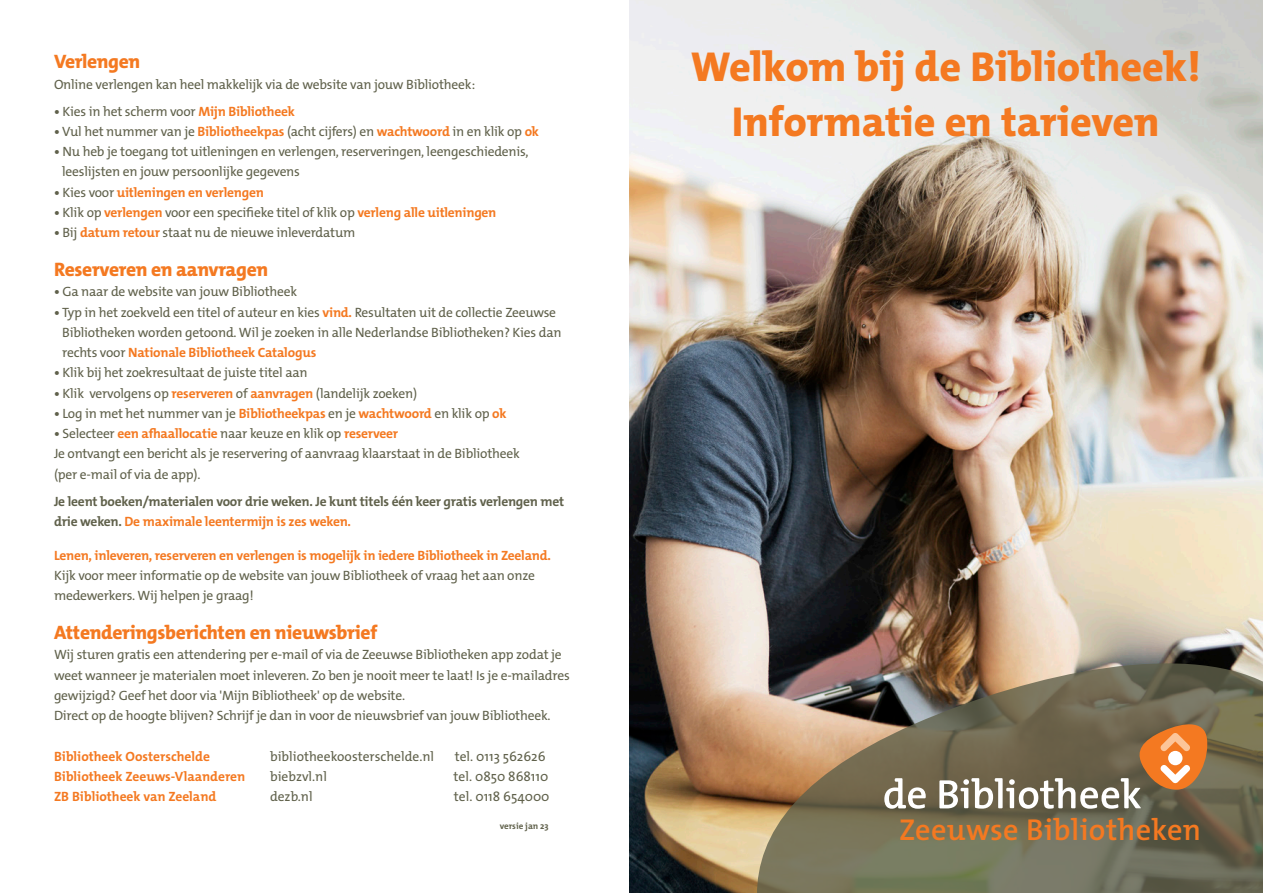
<style>
.page{position:relative;width:1263px;height:893px;background:#fff}
.page>*{position:absolute;margin:0;border:0;box-sizing:border-box;transform-origin:0 0}
.t1{font:800 42.15px "The Mix Os F";color:#f47921}
.Vestigingsnaam_voor{font:600 30.3px "The Mix Os F";letter-spacing:.015em;color:#f47921}
.Bodytekst{font:800 19.5px "The Mix Os F";letter-spacing:-.015em;color:#f47921}
.Bodytekst-2{font:13.5px/20.2px "The Mix Os F";letter-spacing:-.015em;color:#60614b}
.Bodytekst-3{font:700 13.5px "The Mix Os F";letter-spacing:-.015em;color:#f47921}
.Bodytekst-4{font:700 13.5px/20.2px "The Mix Os F";letter-spacing:-.015em;color:#60614b}
.Bodytekst-5{font:700 9px "The Mix Os F";color:#60614b}
.s1{font-weight:700}
.s2{font-weight:700;color:#f47921}
.s3{color:#60614b}
.s4{font-weight:400;color:#60614b}
.s5{color:#f47921}
</style>
<div class="page">
<img style="left:629px;top:0;width:634px;height:893px">
<svg style="left:755px;top:662px;width:508px;height:231px;background:#7d735c"></svg>
<svg style="left:884px;top:778px;width:42px;height:31px"></svg>
<svg style="left:939px;top:724px;width:268px;height:85px;background:#8d785c"></svg>
<p class="Bodytekst" style="left:54px;top:49px;width:88px">Verlengen</p>
<p class="Bodytekst-2" style="left:54px;top:74px;width:423px">Online verlengen kan heel makkelijk via de website van jouw Bibliotheek:</p>
<p class="Bodytekst-2" style="left:54px;top:101px;width:242px"><span class="s1">•</span> Kies in het scherm voor <span class="s2">Mijn Bibliotheek</span></p>
<p class="Bodytekst-2" style="left:54px;top:121px;width:487px"><span class="s1">•</span> Vul het nummer van je <span class="s2">Bibliotheekpas</span> (acht cijfers) en <span class="s2">wachtwoord</span> in en klik op <span class="s2">ok</span></p>
<p class="Bodytekst-2" style="left:54px;top:142px;width:476px"><span class="s1">•</span> Nu heb je toegang tot uitleningen en verlengen, reserveringen, leengeschiedenis,</p>
<p class="Bodytekst-2" style="left:62px;top:162px;width:239px">leeslijsten en jouw persoonlijke gegevens</p>
<p class="Bodytekst-3" style="left:54px;top:183px;width:211px"><span class="s3">•</span> <span class="s4">Kies voor</span> uitleningen en verlengen</p>
<p class="Bodytekst-2" style="left:54px;top:202px;width:444px"><span class="s1">•</span> Klik op <span class="s2">verlengen</span> voor een specifieke titel of klik op <span class="s2">verleng alle uitleningen</span></p>
<p class="Bodytekst-2" style="left:54px;top:223px;width:303px"><span class="s1">•</span> Bij <span class="s2">datum retour</span> staat nu de nieuwe inleverdatum</p>
<p class="Bodytekst" style="left:54px;top:257px;width:216px">Reserveren en aanvragen</p>
<p class="Bodytekst-2" style="left:54px;top:282px;width:245px"><span class="s1">•</span> Ga naar de website van jouw Bibliotheek</p>
<p class="Bodytekst-2" style="left:62px;top:302px;width:501px;text-indent:-8px"><span class="s1">•</span> Typ in het zoekveld een titel of auteur en kies <span class="s2">vind.</span> Resultaten uit de collectie Zeeuwse<br>Bibliotheken worden getoond. Wil je zoeken in alle Nederlandse Bibliotheken? Kies dan rechts voor <span class="s2">Nationale Bibliotheek Catalogus</span></p>
<p class="Bodytekst-2" style="left:54px;top:363px;width:255px"><span class="s1">•</span> Klik bij het zoekresultaat de juiste titel aan</p>
<p class="Bodytekst-2" style="left:54px;top:383px;width:365px"><span class="s1">•</span> Klik vervolgens op <span class="s2">reserveren</span> of <span class="s2">aanvragen</span> (landelijk zoeken)</p>
<p class="Bodytekst-2" style="left:54px;top:403px;width:454px"><span class="s1">•</span> Log in met het nummer van je <span class="s2">Bibliotheekpas</span> en je <span class="s2">wachtwoord</span> en klik op <span class="s2">ok</span></p>
<p class="Bodytekst-2" style="left:54px;top:424px;width:346px"><span class="s1">•</span> Selecteer <span class="s2">een afhaallocatie</span> naar keuze en klik op <span class="s2">reserveer</span></p>
<p class="Bodytekst-2" style="left:54px;top:444px;width:467px">Je ontvangt een bericht als je reservering of aanvraag klaarstaat in de Bibliotheek (per e-mail of via de app).</p>
<p class="Bodytekst-4" style="left:54px;top:491px;width:512px">Je leent boeken/materialen voor drie weken. Je kunt titels één keer gratis verlengen met drie weken. <span class="s5">De maximale leentermijn is zes weken.</span></p>
<p class="Bodytekst-3" style="left:54px;top:546px;width:498px">Lenen, inleveren, reserveren en verlengen is mogelijk in iedere Bibliotheek in Zeeland.</p>
<p class="Bodytekst-2" style="left:54px;top:565px;width:482px">Kijk voor meer informatie op de website van jouw Bibliotheek of vraag het aan onze medewerkers. Wij helpen je graag!</p>
<p class="Bodytekst" style="left:54px;top:620px;width:325px">Attenderingsberichten en nieuwsbrief</p>
<p class="Bodytekst-2" style="left:54px;top:645px;width:517px">Wij sturen gratis een attendering per e-mail of via de Zeeuwse Bibliotheken app zodat je weet wanneer je materialen moet inleveren. Zo ben je nooit meer te laat! Is je e-mailadres gewijzigd? Geef het door via 'Mijn Bibliotheek' op de website.</p>
<p class="Bodytekst-2" style="left:54px;top:706px;width:498px">Direct op de hoogte blijven? Schrijf je dan in voor de nieuwsbrief van jouw Bibliotheek.</p>
<p class="Bodytekst-3" style="left:54px;top:747px;width:157px">Bibliotheek Oosterschelde</p>
<p class="Bodytekst-2" style="left:270px;top:746px;width:166px">bibliotheekoosterschelde.nl</p>
<p class="Bodytekst-2" style="left:455px;top:746px;width:92px">tel. 0113 562626</p>
<p class="Bodytekst-3" style="left:54px;top:768px;width:193px">Bibliotheek Zeeuws-Vlaanderen</p>
<p class="Bodytekst-2" style="left:270px;top:766px;width:58px">biebzvl.nl</p>
<p class="Bodytekst-2" style="left:454px;top:766px;width:96px">tel. 0850 868110</p>
<p class="Bodytekst-3" style="left:54px;top:788px;width:164px">ZB Bibliotheek van Zeeland</p>
<p class="Bodytekst-2" style="left:270px;top:787px;width:44px">dezb.nl</p>
<p class="Bodytekst-2" style="left:454px;top:787px;width:97px">tel. 0118 654000</p>
<p class="Bodytekst-5" style="left:500px;top:820px;width:50px">versie jan 23</p>
<p class="t1" style="left:691px;top:40px;width:511px">Welkom bij de Bibliotheek!</p>
<p class="t1" style="left:732px;top:95px;width:429px">Informatie en tarieven</p>
<p class="Vestigingsnaam_voor" style="left:899px;top:810px;width:303px">Zeeuwse Bibliotheken</p>
</div>
